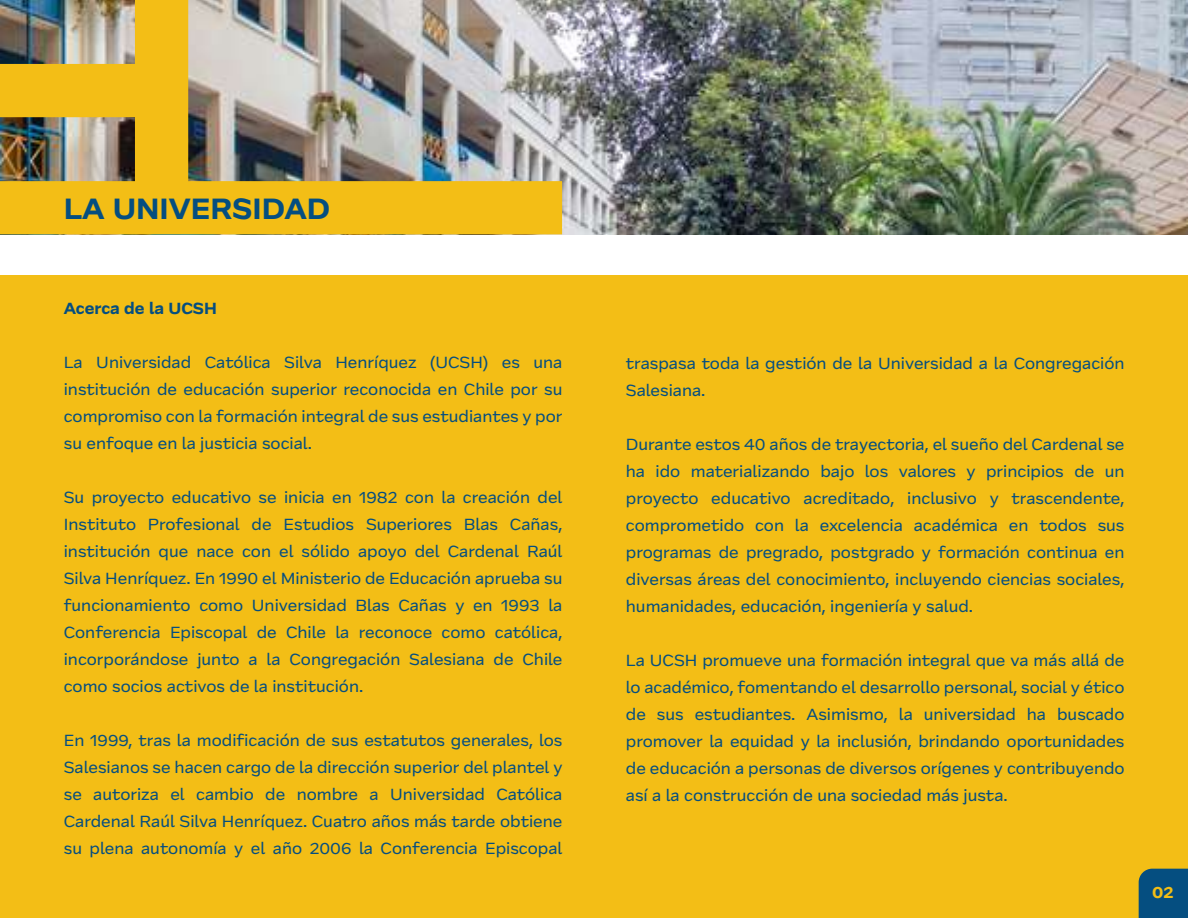
<style>
.page{position:relative;width:1188px;height:918px;background:#fff}
.page>*{position:absolute;margin:0;border:0;box-sizing:border-box;transform-origin:0 0}
.t1{font:700 30px "Frequenz";color:#054e80}
.t2{font:16.5px/27px "Frequenz";color:#054e80;text-align:justify}
.t3{font:700 16.5px "Frequenz";color:#054e80}
.t4{font:700 16.5px "Frequenz";color:#f3be16}
</style>
<div class="page">
<img style="left:562px;top:0;width:626px;height:234px">
<div style="left:0;top:276px;width:1188px;height:642px;background:#f3be16"></div>
<img style="left:0;top:0;width:562px;height:234px">
<div style="left:1139px;top:869px;width:49px;height:49px;background:#054e80"></div>
<h1 class="t1" style="left:64px;top:186px;width:268px">LA UNIVERSIDAD</h1>
<p class="t3" style="left:64px;top:296px;width:155px">Acerca de la UCSH</p>
<p class="t2" style="left:64px;top:349px;width:500px">La Universidad Católica Silva Henríquez (UCSH) es una institución de educación superior reconocida en Chile por su compromiso con la formación integral de sus estudiantes y por su enfoque en la justicia social.</p>
<p class="t2" style="left:64px;top:484px;width:500px">Su proyecto educativo se inicia en 1982 con la creación del Instituto Profesional de Estudios Superiores Blas Cañas, institución que nace con el sólido apoyo del Cardenal Raúl Silva Henríquez. En 1990 el Ministerio de Educación aprueba su funcionamiento como Universidad Blas Cañas y en 1993 la Conferencia Episcopal de Chile la reconoce como católica, incorporándose junto a la Congregación Salesiana de Chile como socios activos de la institución.</p>
<p class="t2" style="left:64px;top:727px;width:500px">En 1999, tras la modificación de sus estatutos generales, los Salesianos se hacen cargo de la dirección superior del plantel y se autoriza el cambio de nombre a Universidad Católica Cardenal Raúl Silva Henríquez. Cuatro años más tarde obtiene su plena autonomía y el año 2006 la Conferencia Episcopal</p>
<p class="t2" style="left:626px;top:350px;width:500px">traspasa toda la gestión de la Universidad a la Congregación<br>Salesiana.</p>
<p class="t2" style="left:626px;top:431px;width:500px">Durante estos 40 años de trayectoria, el sueño del Cardenal se ha ido materializando bajo los valores y principios de un proyecto educativo acreditado, inclusivo y trascendente, comprometido con la excelencia académica en todos sus programas de pregrado, postgrado y formación continua en diversas áreas del conocimiento, incluyendo ciencias sociales, humanidades, educación, ingeniería y salud.</p>
<p class="t2" style="left:626px;top:647px;width:500px">La UCSH promueve una formación integral que va más allá de lo académico, fomentando el desarrollo personal, social y ético de sus estudiantes. Asimismo, la universidad ha buscado promover la equidad y la inclusión, brindando oportunidades de educación a personas de diversos orígenes y contribuyendo así a la construcción de una sociedad más justa.</p>
<p class="t4" style="left:1152px;top:880px;width:23px">02</p>
</div>
